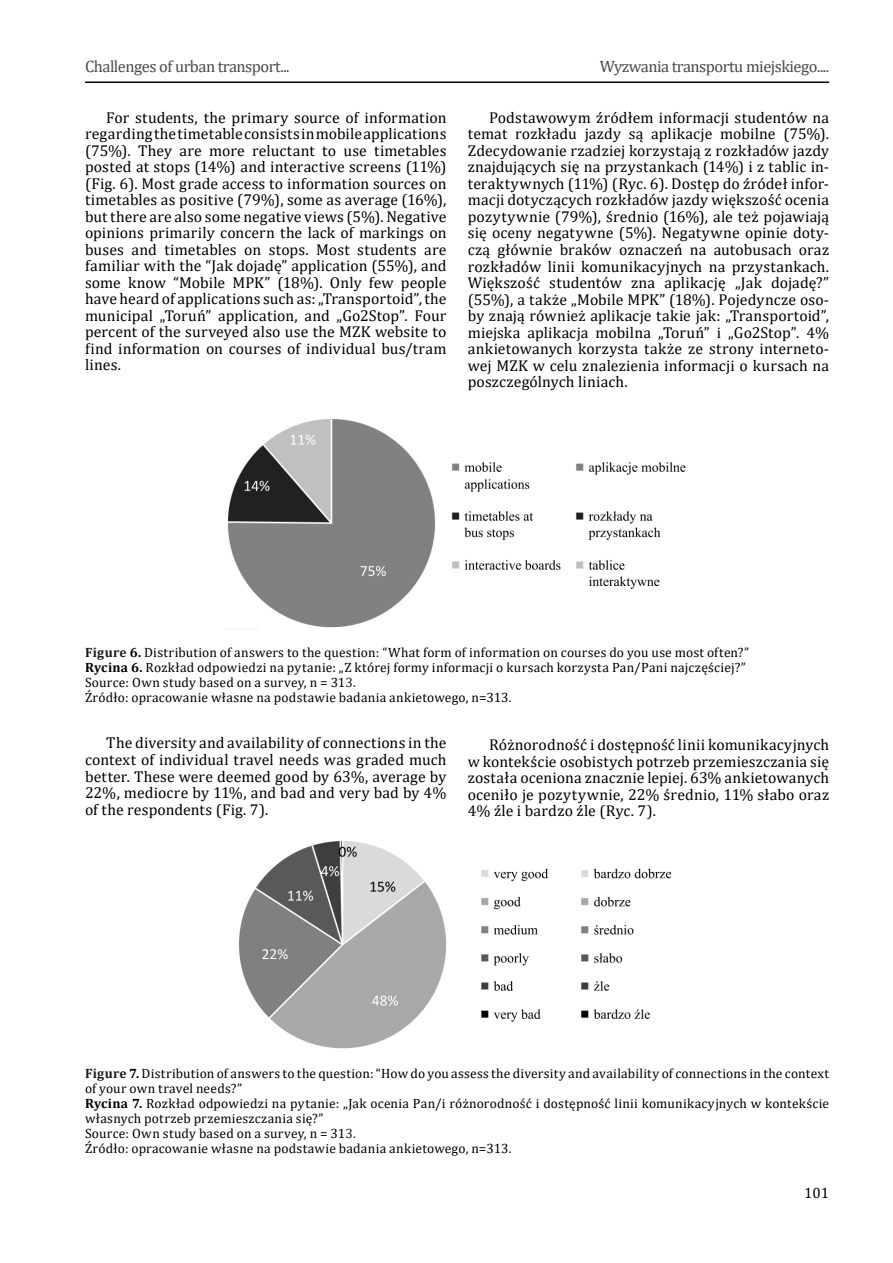
<style>
.page{position:relative;width:893px;height:1263px;background:#fff}
.page>*{position:absolute;margin:0;border:0;box-sizing:border-box;transform-origin:0 0}
.t1{font:16.5px "Cambria";letter-spacing:-.03em;color:#4a4a4a}
.t2{font:15.75px/16.5px "Cambria";letter-spacing:.01em;color:#000;text-align:justify}
.t3{font:15px "Cambria";color:#000}
.t4{font:13.5px/15px "Cambria";letter-spacing:.015em;color:#000}
.s1{font-weight:700;color:#1b1b1b}
.s2{font-weight:700}
.s3{color:#1b1b1b}
</style>
<div class="page">
<hr style="left:85px;top:81px;width:744px;height:2px;background:#000">
<img style="left:227px;top:419px;width:459px;height:209px">
<img style="left:239px;top:841px;width:433px;height:208px">
<p class="t1" style="left:85px;top:57px;width:206px">Challenges of urban transport...</p>
<p class="t1" style="left:600px;top:57px;width:231px">Wyzwania transportu miejskiego....</p>
<p class="t2" style="left:85px;top:109px;width:363px;text-indent:21px">For students, the primary source of information regarding the timetable consists in mobile applications (75%). They are more reluctant to use timetables posted at stops (14%) and interactive screens (11%) (Fig. 6). Most grade access to information sources on timetables as positive (79%), some as average (16%), but there are also some negative views (5%). Negative opinions primarily concern the lack of markings on buses and timetables on stops. Most students are familiar with the “Jak dojadę” application (55%), and some know “Mobile MPK” (18%). Only few people have heard of applications such as: „Transportoid”, the municipal „Toruń” application, and „Go2Stop”. Four percent of the surveyed also use the MZK website to find information on courses of individual bus/tram lines.</p>
<p class="t2" style="left:468px;top:109px;width:363px;text-indent:21px">Podstawowym źródłem informacji studentów na temat rozkładu jazdy są aplikacje mobilne (75%).<br>Zdecydowanie rzadziej korzystają z rozkładów jazdy znajdujących się na przystankach (14%) i z tablic in&shy;teraktywnych (11%) (Ryc. 6). Dostęp do źródeł infor&shy;macji dotyczących rozkładów jazdy większość ocenia pozytywnie (79%), średnio (16%), ale też pojawiają się oceny negatywne (5%). Negatywne opinie doty&shy;czą głównie braków oznaczeń na autobusach oraz rozkładów linii komunikacyjnych na przystankach.<br>Większość studentów zna aplikację „Jak dojadę?” (55%), a także „Mobile MPK” (18%). Pojedyncze oso&shy;by znają również aplikacje takie jak: „Transportoid”, miejska aplikacja mobilna „Toruń” i „Go2Stop”. 4% ankietowanych korzysta także ze strony interneto&shy;wej MZK w celu znalezienia informacji o kursach na poszczególnych liniach.</p>
<p class="t4" style="left:85px;top:644px;width:666px"><span class="s1">Figure</span> <span class="s2">6.</span> Distribution of answers to the question: “What form of information on courses do you use most often?” <span class="s2">Rycina 6.</span> Rozkład odpowiedzi na pytanie: „Z której formy informacji o kursach korzysta Pan/Pani najczęściej?” Source: Own study based on a survey, n = 31<span class="s3">3.<br></span>Źródło: opracowanie własne na podstawie badania ankietowego, n=313.</p>
<p class="t2" style="left:85px;top:735px;width:363px;text-indent:21px">The diversity and availability of connections in the context of individual travel needs was graded much better. These were deemed good by 63%, average by 22%, mediocre by 11%, and bad and very bad by 4% of the respondents (Fig. 7).</p>
<p class="t2" style="left:468px;top:736px;width:363px;text-indent:21px">Różnorodność i dostępność linii komunikacyjnych w kontekście osobistych potrzeb przemieszczania się została oceniona znacznie lepiej. 63% ankietowanych oceniło je pozytywnie, 22% średnio, 11% słabo oraz 4% źle i bardzo źle (Ryc. 7).</p>
<p class="t4" style="left:85px;top:1066px;width:746px"><span class="s1">Figure</span> <span class="s2">7.</span> Distribution of answers to the question: “How do you assess the diversity and availability of connections in the context of your own travel needs?”<br><span class="s2">Rycina 7.</span> Rozkład odpowiedzi na pytanie: „Jak ocenia Pan/i różnorodność i dostępność linii komunikacyjnych w kontekście własnych potrzeb przemieszczania się?”<br>Source: Own study based on a survey, n = 31<span class="s3">3.<br></span>Źródło: opracowanie własne na podstawie badania ankietowego, n=313.</p>
<p class="t3" style="left:804px;top:1184px;width:26px">101</p>
</div>
